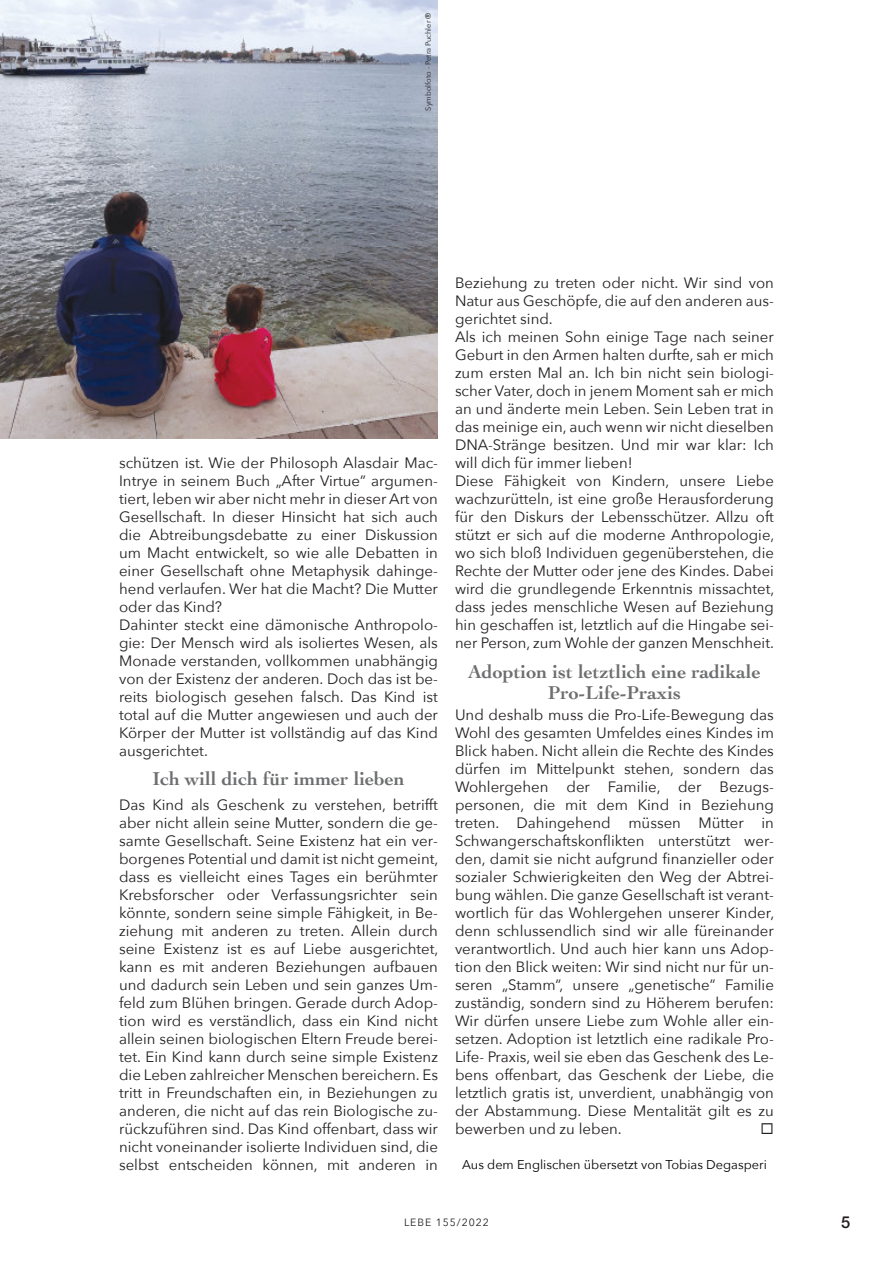
<style>
.page{position:relative;width:893px;height:1263px;background:#fff}
.page>*{position:absolute;margin:0;border:0;box-sizing:border-box;transform-origin:0 0}
.t1{font:700 19.5px/21px "Cochin";color:#6d6e70;text-align:center}
.t2{font:500 16.5px "Helvetica Neue LT Pro";color:#231f20}
.t3{font:15px/18px "Avenir Next";color:#231f20}
.t4{font:12.75px "Avenir Next";color:#000}
.t5{font:10.5px "Avenir Next";letter-spacing:.09em;color:#231f20}
.t6{font:7.5px "Avenir Next";color:#231f20}
.s1{font-family:"Helvetica Neue"}
</style>
<div class="page">
<img style="left:0;top:0;width:438px;height:438px">
<p class="t6" style="left:423px;top:111px;width:99px;rotate:-90deg">Symbolfoto - Petra Puchler <span class="s1">®</span></p>
<p class="t3" style="left:119px;top:454px;width:320px">schützen ist. Wie der Philosoph Alasdair Mac-Intrye in seinem Buch „After Virtue” argumen&shy;tiert, leben wir aber nicht mehr in dieser Art von Gesellschaft. In dieser Hinsicht hat sich auch die Abtreibungsdebatte zu einer Diskussion um Macht entwickelt, so wie alle Debatten in einer Gesellschaft ohne Metaphysik dahinge&shy;hend verlaufen. Wer hat die Macht? Die Mutter oder das Kind?<br>Dahinter steckt eine dämonische Anthropolo&shy;gie: Der Mensch wird als isoliertes Wesen, als Monade verstanden, vollkommen unabhängig von der Existenz der anderen. Doch das ist be&shy;reits biologisch gesehen falsch. Das Kind ist total auf die Mutter angewiesen und auch der Körper der Mutter ist vollständig auf das Kind ausgerichtet.</p>
<h1 class="t1" style="left:152px;top:769px;width:254px">Ich will dich für immer lieben</h1>
<p class="t3" style="left:119px;top:796px;width:321px;text-align:justify">Das Kind als Geschenk zu verstehen, betrifft aber nicht allein seine Mutter, sondern die ge&shy;samte Gesellschaft. Seine Existenz hat ein ver&shy;borgenes Potential und damit ist nicht gemeint, dass es vielleicht eines Tages ein berühmter Krebsforscher oder Verfassungsrichter sein könnte, sondern seine simple Fähigkeit, in Be&shy;ziehung mit anderen zu treten. Allein durch seine Existenz ist es auf Liebe ausgerichtet, kann es mit anderen Beziehungen aufbauen und dadurch sein Leben und sein ganzes Um&shy;feld zum Blühen bringen. Gerade durch Adop&shy;tion wird es verständlich, dass ein Kind nicht allein seinen biologischen Eltern Freude berei&shy;tet. Ein Kind kann durch seine simple Existenz die Leben zahlreicher Menschen bereichern. Es tritt in Freundschaften ein, in Beziehungen zu anderen, die nicht auf das rein Biologische zu&shy;rückzuführen sind. Das Kind offenbart, dass wir nicht voneinander isolierte Individuen sind, die selbst entscheiden können, mit anderen in</p>
<p class="t3" style="left:455px;top:274px;width:321px">Beziehung zu treten oder nicht. Wir sind von Natur aus Geschöpfe, die auf den anderen aus&shy;gerichtet sind.<br>Als ich meinen Sohn einige Tage nach seiner Geburt in den Armen halten durfte, sah er mich zum ersten Mal an. Ich bin nicht sein biologi&shy;scher Vater, doch in jenem Moment sah er mich an und änderte mein Leben. Sein Leben trat in das meinige ein, auch wenn wir nicht dieselben DNA-Stränge besitzen. Und mir war klar: Ich will dich für immer lieben!<br>Diese Fähigkeit von Kindern, unsere Liebe wachzurütteln, ist eine große Herausforderung für den Diskurs der Lebensschützer. Allzu oft stützt er sich auf die moderne Anthropologie, wo sich bloß Individuen gegenüberstehen, die Rechte der Mutter oder jene des Kindes. Dabei wird die grundlegende Erkenntnis missachtet, dass jedes menschliche Wesen auf Beziehung hin geschaffen ist, letztlich auf die Hingabe sei&shy;ner Person, zum Wohle der ganzen Menschheit.</p>
<h1 class="t1" style="left:468px;top:663px;width:294px">Adoption ist letztlich eine radikale<br>Pro-Life-Praxis</h1>
<p class="t3" style="left:455px;top:706px;width:321px;text-align:justify">Und deshalb muss die Pro-Life-Bewegung das Wohl des gesamten Umfeldes eines Kindes im Blick haben. Nicht allein die Rechte des Kindes dürfen im Mittelpunkt stehen, sondern das Wohlergehen der Familie, der Bezugs&shy;personen, die mit dem Kind in Beziehung treten. Dahingehend müssen Mütter in Schwangerschaftskonflikten unterstützt wer&shy;den, damit sie nicht aufgrund finanzieller oder sozialer Schwierigkeiten den Weg der Abtrei&shy;bung wählen. Die ganze Gesellschaft ist verant&shy;wortlich für das Wohlergehen unserer Kinder, denn schlussendlich sind wir alle füreinander verantwortlich. Und auch hier kann uns Adop&shy;tion den Blick weiten: Wir sind nicht nur für un&shy;seren „Stamm”, unsere „genetische” Familie zuständig, sondern sind zu Höherem berufen:<br>Wir dürfen unsere Liebe zum Wohle aller ein&shy;setzen. Adoption ist letztlich eine radikale Pro-Life- Praxis, weil sie eben das Geschenk des Le&shy;bens offenbart, das Geschenk der Liebe, die letztlich gratis ist, unverdient, unabhängig von der Abstammung. Diese Mentalität gilt es zu bewerben und zu leben.</p>
<p class="t4" style="left:462px;top:1156px;width:306px">Aus dem Englischen übersetzt von Tobias Degasperi</p>
<p class="t5" style="left:404px;top:1215px;width:86px">LEBE 155/2022</p>
<p class="t2" style="left:841px;top:1216px;width:11px">5</p>
</div>
